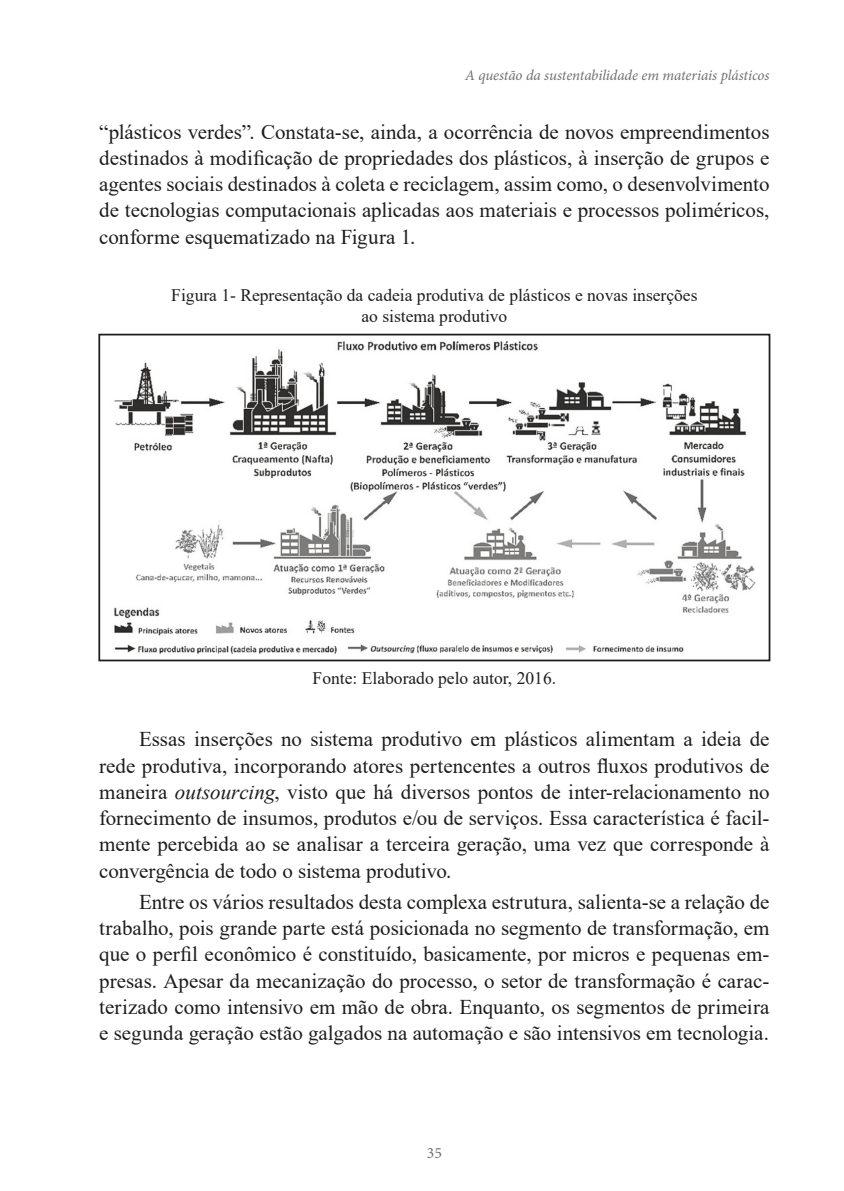
<style>
.page{position:relative;width:844px;height:1191px;background:#fff}
.page>*{position:absolute;margin:0;border:0;box-sizing:border-box;transform-origin:0 0}
.t1{font:21px/26.2px "Times New Roman";color:#1d1d1b;text-align:justify}
.t2{font:17.5px/21px "Times New Roman";color:#1d1d1b;text-align:center}
.t3{font:15.75px "Minion Pro";color:#70706f}
.t4{font:italic 14.88px "Minion Pro";letter-spacing:-.005em;color:#70706f}
.s1{font-style:italic}
</style>
<div class="page">
<img style="left:114px;top:341px;width:642px;height:313px">
<div style="left:98px;top:334px;width:672px;height:327px;border:2px solid #1d1d1b"></div>
<p class="t4" style="left:465px;top:65px;width:306px">A questão da sustentabilidade em materiais plásticos</p>
<p class="t1" style="left:99px;top:118px;width:671px">“plásticos verdes”. Constata-se, ainda, a ocorrência de novos empreendimentos destinados à modificação de propriedades dos plásticos, à inserção de grupos e agentes sociais destinados à coleta e reciclagem, assim como, o desenvolvimento de tecnologias computacionais aplicadas aos materiais e processos poliméricos, conforme esquematizado na Figura 1.</p>
<p class="t2" style="left:171px;top:284px;width:527px">Figura 1- Representação da cadeia produtiva de plásticos e novas inserções ao sistema produtivo</p>
<p class="t2" style="left:312px;top:667px;width:245px">Fonte: Elaborado pelo autor, 2016.</p>
<p class="t1" style="left:99px;top:725px;width:671px;text-indent:40px">Essas inserções no sistema produtivo em plásticos alimentam a ideia de rede produtiva, incorporando atores pertencentes a outros fluxos produtivos de maneira <span class="s1">outsourcing</span>, visto que há diversos pontos de inter-relacionamento no fornecimento de insumos, produtos e/ou de serviços. Essa característica é facil&shy;mente percebida ao se analisar a terceira geração, uma vez que corresponde à convergência de todo o sistema produtivo.</p>
<p class="t1" style="left:99px;top:888px;width:671px;text-indent:40px">Entre os vários resultados desta complexa estrutura, salienta-se a relação de trabalho, pois grande parte está posicionada no segmento de transformação, em que o perfil econômico é constituído, basicamente, por micros e pequenas em&shy;presas. Apesar da mecanização do processo, o setor de transformação é carac&shy;terizado como intensivo em mão de obra. Enquanto, os segmentos de primeira e segunda geração estão galgados na automação e são intensivos em tecnologia.</p>
<p class="t3" style="left:426px;top:1142px;width:17px">35</p>
</div>
